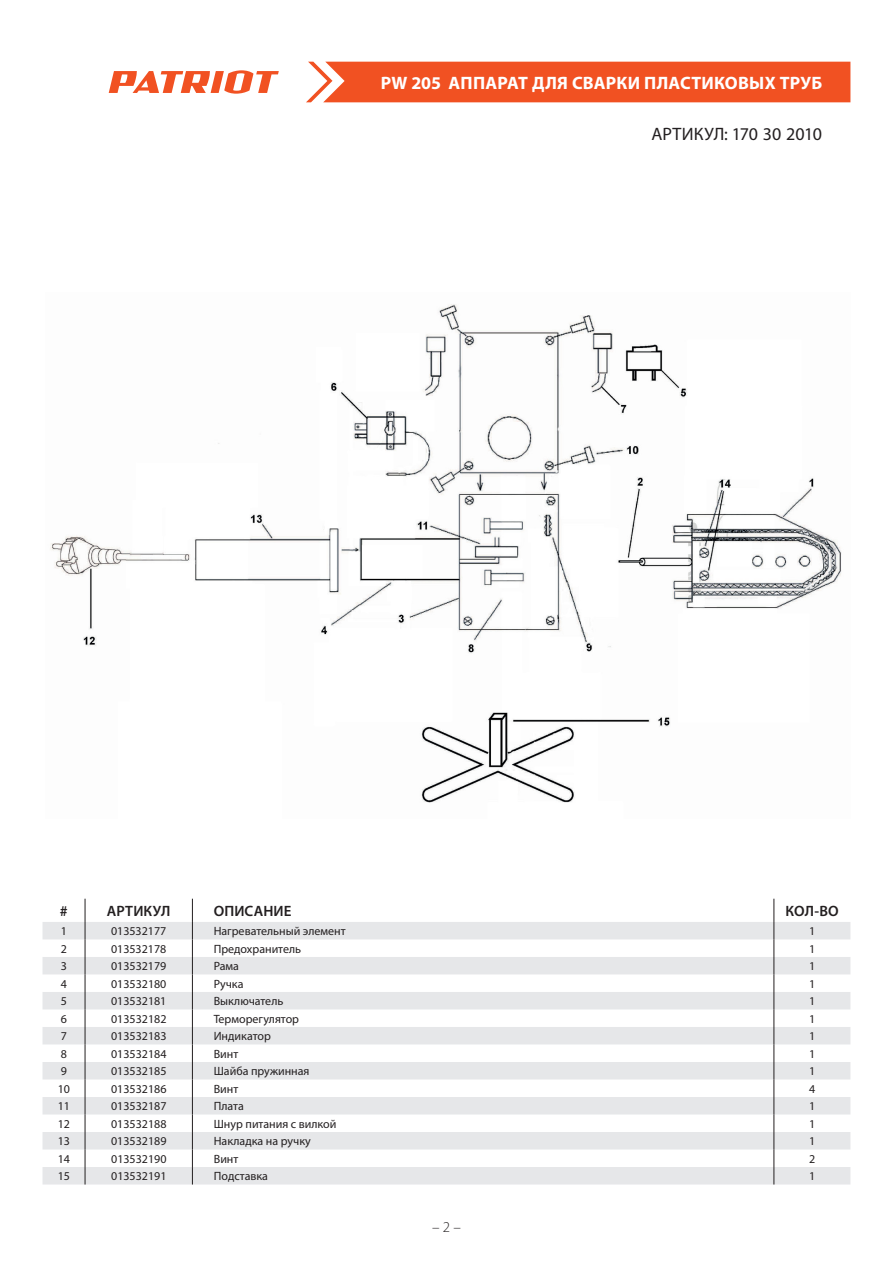
<style>
.page{position:relative;width:893px;height:1263px;background:#fff}
.page>*{position:absolute;margin:0;border:0;box-sizing:border-box;transform-origin:0 0}
.t1{font:700 18px "Myriad Pro";letter-spacing:.01em;color:#fff}
.t2{font:18px "Myriad Pro";letter-spacing:-.01em;color:#231f20}
.t3{font:600 15px "Myriad Pro";letter-spacing:.005em;color:#231f20}
.t4{font:300 15px "Myriad Pro";color:#231f20}
.t5{font:12px "Myriad Pro";color:#231f20}
</style>
<div class="page">
<div style="left:306px;top:62px;width:544px;height:40px;background:#f15122"></div>
<svg style="left:109px;top:70px;width:170px;height:24px"></svg>
<img style="left:50px;top:304px;width:792px;height:499px">
<svg style="left:43px;top:922px;width:807px;height:262px;fill:#e6e7e9"></svg>
<svg style="left:85px;top:899px;width:1px;height:285px"></svg>
<svg style="left:192px;top:899px;width:1px;height:285px"></svg>
<svg style="left:773px;top:899px;width:1px;height:285px"></svg>
<h1 class="t1" style="left:381px;top:71px;width:443px">PW 205 Аппарат для сварки пластиковых труб</h1>
<h1 class="t2" style="left:651px;top:123px;width:22px">АРТИКУЛ</h1>
<h1 class="t2" style="left:724px;top:123px;width:99px">: 170 30 2010</h1>
<p class="t3" style="left:60px;top:901px;width:9px">#</p>
<p class="t3" style="left:107px;top:901px;width:65px">АРТИКУЛ</p>
<p class="t3" style="left:214px;top:901px;width:79px">ОПИСАНИЕ</p>
<p class="t3" style="left:786px;top:901px;width:55px">КОЛ-ВО</p>
<p class="t5" style="left:61px;top:924px;width:8px">1</p>
<p class="t5" style="left:111px;top:924px;width:57px">013532177</p>
<p class="t5" style="left:214px;top:924px;width:134px">Нагревательный элемент</p>
<p class="t5" style="left:809px;top:924px;width:8px">1</p>
<p class="t5" style="left:61px;top:941px;width:8px">2</p>
<p class="t5" style="left:111px;top:941px;width:57px">013532178</p>
<p class="t5" style="left:214px;top:941px;width:89px">Предохранитель</p>
<p class="t5" style="left:809px;top:941px;width:8px">1</p>
<p class="t5" style="left:61px;top:959px;width:8px">3</p>
<p class="t5" style="left:111px;top:959px;width:57px">013532179</p>
<p class="t5" style="left:214px;top:959px;width:27px">Рама</p>
<p class="t5" style="left:809px;top:959px;width:8px">1</p>
<p class="t5" style="left:61px;top:976px;width:8px">4</p>
<p class="t5" style="left:111px;top:976px;width:57px">013532180</p>
<p class="t5" style="left:214px;top:976px;width:31px">Ручка</p>
<p class="t5" style="left:809px;top:976px;width:8px">1</p>
<p class="t5" style="left:61px;top:994px;width:8px">5</p>
<p class="t5" style="left:111px;top:994px;width:57px">013532181</p>
<p class="t5" style="left:214px;top:994px;width:71px">Выключатель</p>
<p class="t5" style="left:809px;top:994px;width:8px">1</p>
<p class="t5" style="left:61px;top:1011px;width:8px">6</p>
<p class="t5" style="left:111px;top:1011px;width:57px">013532182</p>
<p class="t5" style="left:214px;top:1011px;width:87px">Терморегулятор</p>
<p class="t5" style="left:809px;top:1011px;width:8px">1</p>
<p class="t5" style="left:61px;top:1029px;width:8px">7</p>
<p class="t5" style="left:111px;top:1029px;width:57px">013532183</p>
<p class="t5" style="left:214px;top:1029px;width:59px">Индикатор</p>
<p class="t5" style="left:809px;top:1029px;width:8px">1</p>
<p class="t5" style="left:61px;top:1046px;width:8px">8</p>
<p class="t5" style="left:111px;top:1046px;width:57px">013532184</p>
<p class="t5" style="left:214px;top:1046px;width:26px">Винт</p>
<p class="t5" style="left:809px;top:1046px;width:8px">1</p>
<p class="t5" style="left:61px;top:1064px;width:8px">9</p>
<p class="t5" style="left:111px;top:1064px;width:57px">013532185</p>
<p class="t5" style="left:214px;top:1064px;width:97px">Шайба пружинная</p>
<p class="t5" style="left:809px;top:1064px;width:8px">1</p>
<p class="t5" style="left:58px;top:1081px;width:14px">10</p>
<p class="t5" style="left:111px;top:1081px;width:57px">013532186</p>
<p class="t5" style="left:214px;top:1081px;width:26px">Винт</p>
<p class="t5" style="left:809px;top:1081px;width:8px">4</p>
<p class="t5" style="left:58px;top:1099px;width:14px">11</p>
<p class="t5" style="left:111px;top:1099px;width:57px">013532187</p>
<p class="t5" style="left:214px;top:1099px;width:32px">Плата</p>
<p class="t5" style="left:809px;top:1099px;width:8px">1</p>
<p class="t5" style="left:58px;top:1116px;width:14px">12</p>
<p class="t5" style="left:111px;top:1116px;width:57px">013532188</p>
<p class="t5" style="left:214px;top:1116px;width:124px">Шнур питания с вилкой</p>
<p class="t5" style="left:809px;top:1116px;width:8px">1</p>
<p class="t5" style="left:58px;top:1134px;width:14px">13</p>
<p class="t5" style="left:111px;top:1134px;width:57px">013532189</p>
<p class="t5" style="left:214px;top:1134px;width:99px">Накладка на ручку</p>
<p class="t5" style="left:809px;top:1134px;width:8px">1</p>
<p class="t5" style="left:58px;top:1151px;width:14px">14</p>
<p class="t5" style="left:111px;top:1151px;width:57px">013532190</p>
<p class="t5" style="left:214px;top:1151px;width:26px">Винт</p>
<p class="t5" style="left:809px;top:1151px;width:8px">2</p>
<p class="t5" style="left:58px;top:1169px;width:14px">15</p>
<p class="t5" style="left:111px;top:1169px;width:57px">013532191</p>
<p class="t5" style="left:214px;top:1169px;width:56px">Подставка</p>
<p class="t5" style="left:809px;top:1169px;width:8px">1</p>
<p class="t4" style="left:432px;top:1218px;width:30px">– 2 –</p>
</div>
